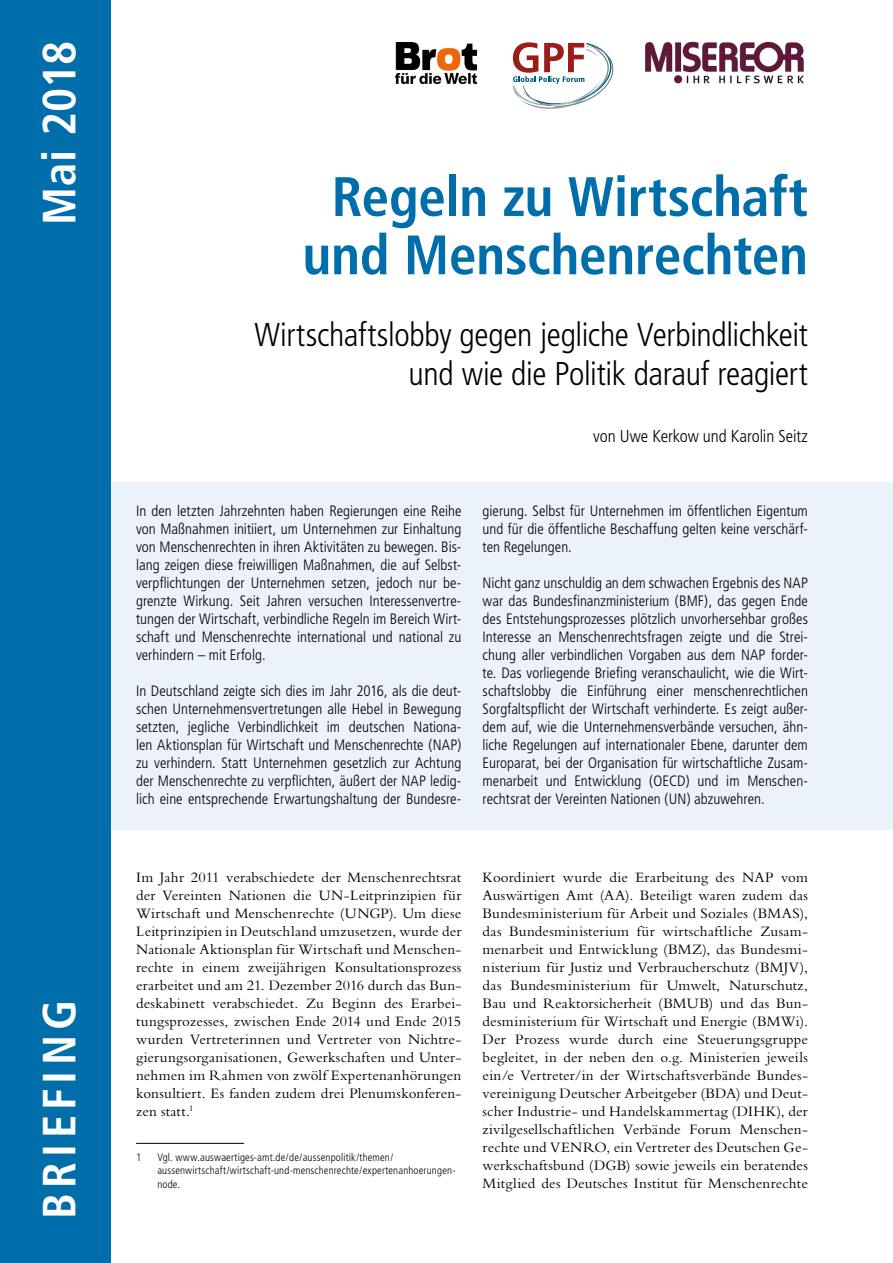
<style>
.page{position:relative;width:893px;height:1263px;background:#fff}
.page>*{position:absolute;margin:0;border:0;box-sizing:border-box;transform-origin:0 0}
.t1{font:700 condensed 55.5px/58.2px "Frutiger";letter-spacing:-.005em;color:#006eab;text-align:center}
.t2{font:700 condensed 46.5px "Frutiger";letter-spacing:.11em;color:#fff}
.t3{font:300 condensed 33px/39px "Frutiger";letter-spacing:-.01em;color:#000;text-align:right}
.t4{font:300 condensed 17.25px "Frutiger";letter-spacing:-.005em;color:#000}
.t5{font:300 condensed 15px/18px "Frutiger";color:#000;text-align:justify}
.t6{font:15px/18px "Bembo Std";letter-spacing:.01em;color:#000;text-align:justify}
.t7{font:300 condensed 10.8px/13.8px "Frutiger";letter-spacing:.015em;color:#000}
</style>
<div class="page">
<div style="left:0;top:482px;width:893px;height:348px;background:#ebf2f9"></div>
<div style="left:0;top:0;width:111px;height:1263px;background:#006eab"></div>
<svg style="left:512px;top:42px;width:101px;height:67px"></svg>
<hr style="left:136px;top:1143px;width:108px;height:1px;background:#000">
<img style="left:396px;top:42px;width:80px;height:41px">
<img style="left:645px;top:41px;width:159px;height:43px">
<h2 class="t2" style="left:32px;top:225px;width:185px;rotate:-90deg">Mai 2018</h2>
<h2 class="t2" style="left:32px;top:1219px;width:221px;rotate:-90deg">BRIEFING</h2>
<h1 class="t1" style="left:302px;top:168px;width:507px">Regeln zu Wirtschaft und Menschenrechten</h1>
<h3 class="t3" style="left:254px;top:316px;width:555px">Wirtschaftslobby gegen jegliche Verbindlichkeit und wie die Politik darauf reagiert</h3>
<p class="t4" style="left:593px;top:426px;width:216px">von Uwe Kerkow und Karolin Seitz</p>
<p class="t5" style="left:136px;top:502px;width:327px">In den letzten Jahrzehnten haben Regierungen eine Reihe von Maßnahmen initiiert, um Unternehmen zur Einhaltung von Menschenrechten in ihren Aktivitäten zu bewegen. Bis&shy;lang zeigen diese freiwilligen Maßnahmen, die auf Selbst&shy;verpflichtungen der Unternehmen setzen, jedoch nur be&shy;grenzte Wirkung. Seit Jahren versuchen Interessenvertre&shy;tungen der Wirtschaft, verbindliche Regeln im Bereich Wirt&shy;schaft und Menschenrechte international und national zu verhindern – mit Erfolg.</p>
<p class="t5" style="left:136px;top:682px;width:327px">In Deutschland zeigte sich dies im Jahr 2016, als die deut&shy;schen Unternehmensvertretungen alle Hebel in Bewegung setzten, jegliche Verbindlichkeit im deutschen Nationa&shy;len Aktionsplan für Wirtschaft und Menschenrechte (NAP) zu verhindern. Statt Unternehmen gesetzlich zur Achtung der Menschenrechte zu verpflichten, äußert der NAP ledig&shy;lich eine entsprechende Erwartungshaltung der Bundesre-</p>
<p class="t5" style="left:483px;top:502px;width:327px">gierung. Selbst für Unternehmen im öffentlichen Eigentum und für die öffentliche Beschaffung gelten keine verschärf&shy;ten Regelungen.</p>
<p class="t5" style="left:483px;top:574px;width:327px">Nicht ganz unschuldig an dem schwachen Ergebnis des NAP war das Bundesfinanzministerium (BMF), das gegen Ende des Entstehungsprozesses plötzlich unvorhersehbar großes Interesse an Menschenrechtsfragen zeigte und die Strei&shy;chung aller verbindlichen Vorgaben aus dem NAP forder&shy;te. Das vorliegende Briefing veranschaulicht, wie die Wirt&shy;schaftslobby die Einführung einer menschenrechtlichen Sorgfaltspflicht der Wirtschaft verhinderte. Es zeigt außer&shy;dem auf, wie die Unternehmensverbände versuchen, ähn&shy;liche Regelungen auf internationaler Ebene, darunter dem Europarat, bei der Organisation für wirtschaftliche Zusam&shy;menarbeit und Entwicklung (OECD) und im Menschen&shy;rechtsrat der Vereinten Nationen (UN) abzuwehren.</p>
<p class="t6" style="left:136px;top:868px;width:327px">Im Jahr 2011 verabschiedete der Menschenrechtsrat der Vereinten Nationen die UN-Leitprinzipien für Wirtschaft und Menschenrechte (UNGP). Um diese Leitprinzipien in Deutschland umzusetzen, wurde der Nationale Aktionsplan für Wirtschaft und Menschen&shy;rechte in einem zweijährigen Konsultationsprozess erarbeitet und am 21. Dezember 2016 durch das Bun&shy;deskabinett verabschiedet. Zu Beginn des Erarbei&shy;tungsprozesses, zwischen Ende 2014 und Ende 2015 wurden Vertreterinnen und Vertreter von Nichtre&shy;gierungsorganisationen, Gewerkschaften und Unter&shy;nehmen im Rahmen von zwölf Expertenanhörungen konsultiert. Es fanden zudem drei Plenumskonferen&shy;zen statt.<sup>1</sup></p>
<p class="t7" style="left:136px;top:1150px;width:7px">1</p>
<p class="t7" style="left:157px;top:1150px;width:300px">Vgl. www.auswaertiges-amt.de/de/aussenpolitik/themen/ aussenwirtschaft/wirtschaft-und-menschenrechte/expertenanhoerungen&shy;node.</p>
<p class="t6" style="left:483px;top:868px;width:327px">Koordiniert wurde die Erarbeitung des NAP vom Auswärtigen Amt (AA). Beteiligt waren zudem das Bundesministerium für Arbeit und Soziales (BMAS), das Bundesministerium für wirtschaftliche Zusam&shy;menarbeit und Entwicklung (BMZ), das Bundesmi&shy;nisterium für Justiz und Verbraucherschutz (BMJV), das Bundesministerium für Umwelt, Naturschutz, Bau und Reaktorsicherheit (BMUB) und das Bun&shy;desministerium für Wirtschaft und Energie (BMWi).<br>Der Prozess wurde durch eine Steuerungsgruppe begleitet, in der neben den o.g. Ministerien jeweils ein/e Vertreter/in der Wirtschaftsverbände Bundes&shy;vereinigung Deutscher Arbeitgeber (BDA) und Deut&shy;scher Industrie- und Handelskammertag (DIHK), der zivilgesellschaftlichen Verbände Forum Menschen&shy;rechte und VENRO, ein Vertreter des Deutschen Ge&shy;werkschaftsbund (DGB) sowie jeweils ein beratendes Mitglied des Deutsches Institut für Menschenrechte</p>
</div>
